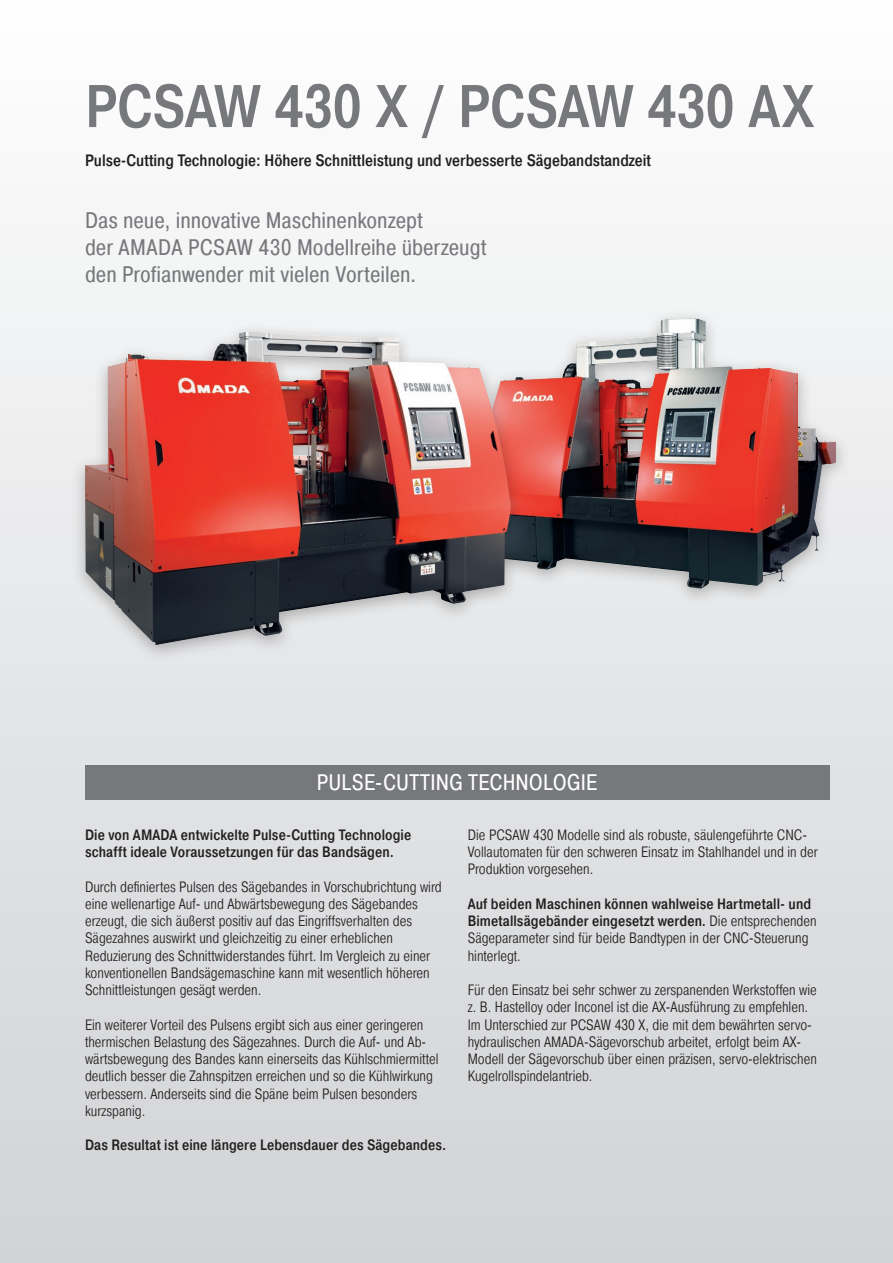
<style>
.page{position:relative;width:893px;height:1263px;background:#fff}
.page>*{position:absolute;margin:0;border:0;box-sizing:border-box;transform-origin:0 0}
.t1{font:500 60px "Pragmatica Cond";letter-spacing:-.005em;color:#76787b}
.t2{font:22.5px/27px "Pragmatica Cond";letter-spacing:-.005em;color:#76787b}
.t3{font:22.5px "Pragmatica Cond";color:#fff}
.t4{font:500 16.5px "Pragmatica Cond";color:#231f20}
.t5{font:300 15px/17.2px "Pragmatica Cond";color:#231f20}
.t6{font:500 15px/17.2px "Pragmatica Cond";letter-spacing:.01em;color:#231f20}
.s1{font-weight:300}
</style>
<div class="page">
<div style="left:0;top:0;width:893px;height:1263px;background:linear-gradient(to bottom,#fefefe,#d1d2d5)"></div>
<div style="left:464px;top:308px;width:386px;height:298px;background:#231f20;opacity:.3"></div>
<img style="left:477px;top:318px;width:211px;height:194px">
<div style="left:71px;top:322px;width:453px;height:340px;background:#231f20;opacity:.3"></div>
<img style="left:85px;top:332px;width:426px;height:313px">
<div style="left:85px;top:765px;width:744px;height:34px;background:#76787b"></div>
<h1 class="t1" style="left:85px;top:71px;width:730px">PCSAW 430 X / PCSAW 430 AX</h1>
<p class="t4" style="left:85px;top:150px;width:567px">Pulse-Cutting Technologie: Höhere Schnittleistung und verbesserte Sägebandstandzeit</p>
<h2 class="t2" style="left:85px;top:207px;width:403px">Das neue, innovative Maschinenkonzept<br>der AMADA PCSAW 430 Modellreihe überzeugt den Profianwender mit vielen Vorteilen.</h2>
<h2 class="t3" style="left:317px;top:769px;width:282px">PULSE-CUTTING TECHNOLOGIE</h2>
<p class="t6" style="left:85px;top:826px;width:328px">Die von AMADA entwickelte Pulse-Cutting Technologie schafft ideale Voraussetzungen für das Bandsägen.</p>
<p class="t5" style="left:85px;top:878px;width:358px">Durch definiertes Pulsen des Sägebandes in Vorschubrichtung wird eine wellenartige Auf- und Abwärtsbewegung des Sägebandes erzeugt, die sich äußerst positiv auf das Eingriffsverhalten des Sägezahnes auswirkt und gleichzeitig zu einer erheblichen Reduzierung des Schnittwiderstandes führt. Im Vergleich zu einer konventionellen Bandsägemaschine kann mit wesentlich höheren Schnittleistungen gesägt werden.</p>
<p class="t5" style="left:85px;top:1016px;width:355px">Ein weiterer Vorteil des Pulsens ergibt sich aus einer geringeren thermischen Belastung des Sägezahnes. Durch die Auf- und Ab&shy;wärtsbewegung des Bandes kann einerseits das Kühlschmiermittel deutlich besser die Zahnspitzen erreichen und so die Kühlwirkung verbessern. Anderseits sind die Späne beim Pulsen besonders kurzspanig.</p>
<p class="t6" style="left:85px;top:1137px;width:363px">Das Resultat ist eine längere Lebensdauer des Sägebandes.</p>
<p class="t5" style="left:468px;top:826px;width:352px">Die PCSAW 430 Modelle sind als robuste, säulengeführte CNC-<br>Vollautomaten für den schweren Einsatz im Stahlhandel und in der<br>Produktion vorgesehen.</p>
<p class="t6" style="left:468px;top:895px;width:350px">Auf beiden Maschinen können wahlweise Hartmetall- und Bimetallsägebänder eingesetzt werden. <span class="s1">Die entsprechenden Sägeparameter sind für beide Bandtypen in der CNC-Steuerung hinterlegt.</span></p>
<p class="t5" style="left:468px;top:981px;width:351px">Für den Einsatz bei sehr schwer zu zerspanenden Werkstoffen wie z. B. Hastelloy oder Inconel ist die AX-Ausführung zu empfehlen.<br>Im Unterschied zur PCSAW 430 X, die mit dem bewährten servo&shy;hydraulischen AMADA-Sägevorschub arbeitet, erfolgt beim AX-Modell der Sägevorschub über einen präzisen, servo-elektrischen Kugelrollspindelantrieb.</p>
</div>
